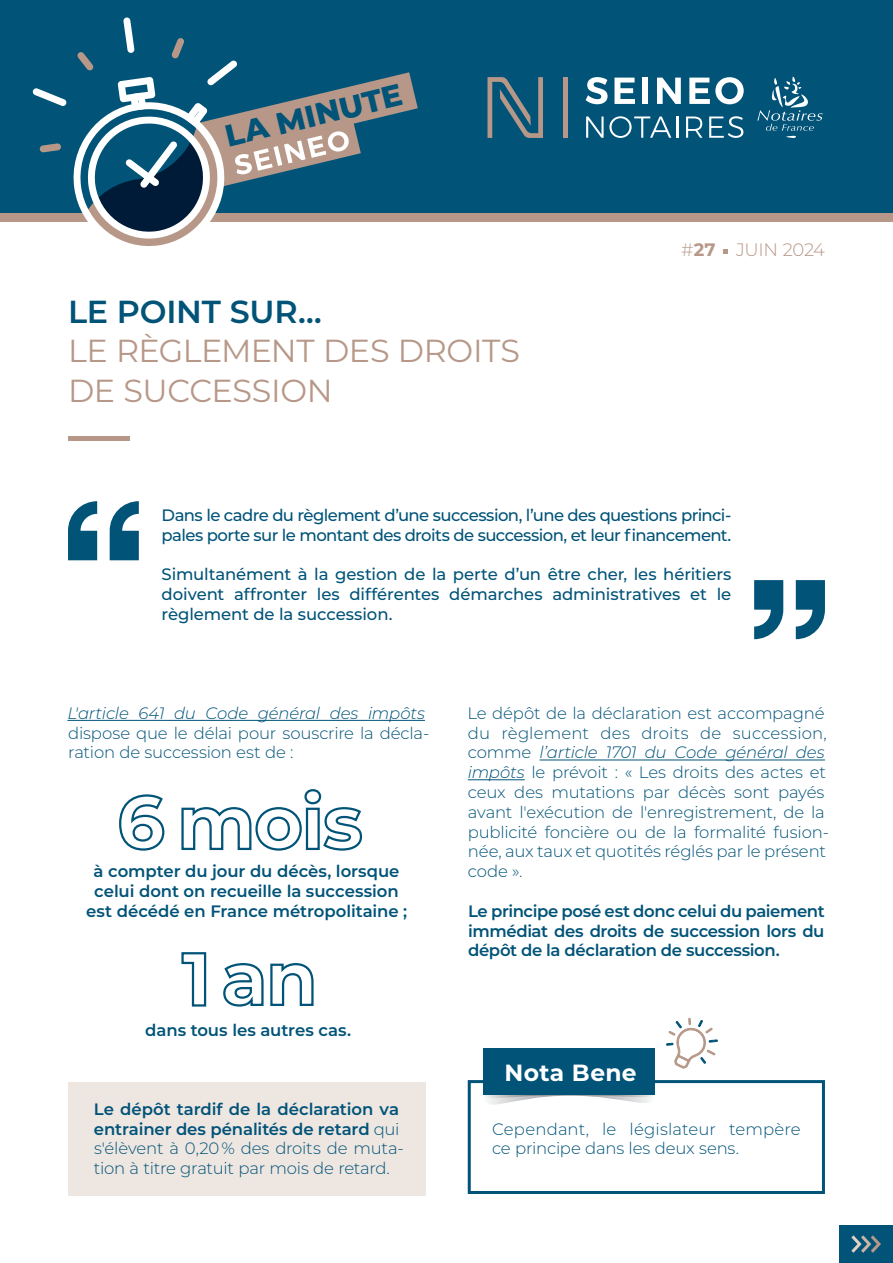
<style>
.page{position:relative;width:893px;height:1263px;background:#fff}
.page>*{position:absolute;margin:0;border:0;box-sizing:border-box;transform-origin:0 0}
.t1{font:31.8px/39.6px "Montserrat";letter-spacing:-.015em;color:#b79888}
.t2{font:600 31.8px "Montserrat";letter-spacing:-.01em;color:#015378}
.t3{font:800 30.6px "Montserrat";color:#015378}
.t4{font:700 23.4px "Montserrat";letter-spacing:.015em;color:#fff}
.t5{font:300 18px "Montserrat";letter-spacing:-.02em;color:#b79888}
.t6{font:300 16.5px/19.8px "Montserrat";letter-spacing:-.01em;color:#015378}
.t7{font:500 16.5px/19.8px "Montserrat";letter-spacing:-.035em;color:#015378}
.t8{font:600 16.5px/19.8px "Montserrat";letter-spacing:-.01em;color:#015378;text-align:center}
.t9{font:italic 300 16.5px "Montserrat";letter-spacing:-.015em;color:#015378}
.s1{font-weight:700}
.s2{font-weight:600}
.s3{font-style:italic}
</style>
<div class="page">
<div style="left:0;top:198px;width:893px;height:24px;background:#b79888"></div>
<div style="left:0;top:0;width:893px;height:213px;background:#015378"></div>
<svg style="left:487px;top:76px;width:336px;height:62px"></svg>
<svg style="left:32px;top:17px;width:386px;height:229px"></svg>
<div style="left:839px;top:1225px;width:54px;height:38px;background:#015378"></div>
<svg style="left:851px;top:1235px;width:30px;height:18px"></svg>
<hr style="left:68px;top:436px;width:62px;height:4px;background:#b79888">
<svg style="left:724px;top:249px;width:4px;height:4px"></svg>
<hr style="left:67px;top:720px;width:358px;height:1px;background:#015378">
<div style="left:68px;top:1082px;width:357px;height:113px;background:#ede6e1"></div>
<svg style="left:68px;top:501px;width:71px;height:59px"></svg>
<svg style="left:754px;top:580px;width:71px;height:59px"></svg>
<hr style="left:540px;top:759px;width:285px;height:1px;background:#015378">
<hr style="left:468px;top:779px;width:57px;height:1px;background:#015378">
<svg style="left:181px;top:952px;width:26px;height:55px"></svg>
<svg style="left:223px;top:963px;width:91px;height:44px"></svg>
<svg style="left:119px;top:794px;width:46px;height:57px"></svg>
<svg style="left:181px;top:789px;width:182px;height:62px"></svg>
<div style="left:468px;top:1080px;width:357px;height:114px;border:3px solid #015378"></div>
<svg style="left:483px;top:1092px;width:172px;height:13px"></svg>
<div style="left:483px;top:1047px;width:171px;height:47px;background:#015378"></div>
<svg style="left:666px;top:1017px;width:52px;height:52px"></svg>
<h2 class="t3" style="left:220px;top:115px;width:183px;rotate:-14deg">LA MINUTE</h2>
<h1 class="t2" style="left:68px;top:289px;width:255px">LE POINT SUR…</h1>
<h1 class="t1" style="left:68px;top:330px;width:453px">LE RÈGLEMENT DES DROITS<br>DE SUCCESSION</h1>
<p class="t5" style="left:681px;top:238px;width:145px">#<span class="s1">27</span> JUIN 2024</p>
<p class="t7" style="left:162px;top:504px;width:571px">Dans le cadre du règlement d’une succession, l’une des questions princi&shy;pales porte sur le montant des droits de succession, et leur financement.</p>
<p class="t7" style="left:162px;top:564px;width:571px;text-align:justify">Simultanément à la gestion de la perte d’un être cher, les héritiers doivent affronter les différentes démarches administratives et le règlement de la succession.</p>
<p class="t9" style="left:67px;top:702px;width:359px">L'article 641 du Code général des impôts</p>
<p class="t6" style="left:68px;top:722px;width:363px">dispose que le délai pour souscrire la décla&shy;ration de succession est de :</p>
<p class="t8" style="left:86px;top:861px;width:323px">à compter du jour du décès, lorsque celui dont on recueille la succession est décédé en France métropolitaine ;</p>
<p class="t8" style="left:145px;top:1019px;width:207px">dans tous les autres cas.</p>
<p class="t6" style="left:94px;top:1098px;width:312px"><span class="s2">Le dépôt tardif de la déclaration va entrainer des pénalités de retard</span> qui s'élèvent à 0,20 % des droits de muta&shy;tion à titre gratuit par mois de retard.</p>
<p class="t6" style="left:468px;top:702px;width:363px">Le dépôt de la déclaration est accompagné du règlement des droits de succession, comme <span class="s3">l’article 1701 du Code général des impôts</span> le prévoit : « Les droits des actes et ceux des mutations par décès sont payés avant l'exécution de l'enregistrement, de la publicité foncière ou de la formalité fusion&shy;née, aux taux et quotités réglés par le présent code ».</p>
<p class="t8" style="left:468px;top:900px;width:358px;text-align:justify">Le principe posé est donc celui du paiement immédiat des droits de succession lors du dépôt de la déclaration de succession.</p>
<h3 class="t4" style="left:504px;top:1056px;width:134px">Nota Bene</h3>
<p class="t6" style="left:492px;top:1118px;width:310px">Cependant, le législateur tempère ce principe dans les deux sens.</p>
</div>
